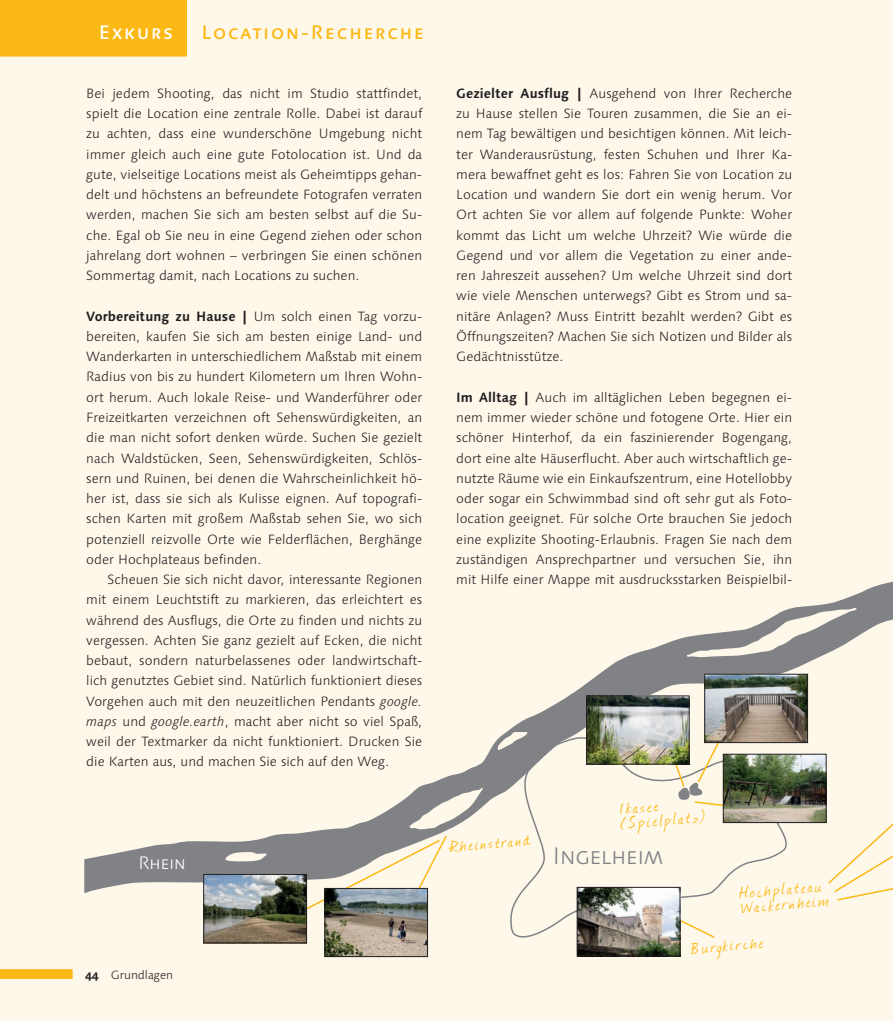
<style>
.page{position:relative;width:893px;height:1021px;background:#fff}
.page>*{position:absolute;margin:0;border:0;box-sizing:border-box;transform-origin:0 0}
.t1{font:300 24px "Linotype Syntax SC";color:#808285}
.t2{font:19.5px/15px "Journal";color:#fcb814}
.t3{font:500 19.5px "Linotype Syntax SC";letter-spacing:.1em;color:#fcb814}
.t4{font:500 19.5px "Linotype Syntax SC";letter-spacing:.1em;color:#fff}
.t5{font:300 18px "Linotype Syntax SC";color:#fff}
.t6{font:300 13.5px/20.2px "Linotype Syntax Os F";letter-spacing:.005em;color:#231f20;text-align:justify}
.t7{font:300 12px "Linotype Syntax";color:#231f20}
.s1{font-weight:700}
.s2{font-style:italic}
.s3{font-family:"Linotype Syntax Os F";font-weight:700}
</style>
<div class="page">
<div style="left:0;top:0;width:893px;height:1020px;background:#fef8eb"></div>
<svg style="left:0;top:969px;width:73px;height:9px"></svg>
<svg style="left:510px;top:894px;width:199px;height:49px"></svg>
<svg style="left:837px;top:894px;width:33px;height:7px"></svg>
<svg style="left:84px;top:581px;width:809px;height:313px"></svg>
<svg style="left:680px;top:911px;width:35px;height:28px"></svg>
<img style="left:588px;top:697px;width:99px;height:65px">
<div style="left:586px;top:695px;width:103px;height:69px;border:1px solid #231f20"></div>
<img style="left:327px;top:913px;width:99px;height:41px">
<div style="left:325px;top:888px;width:103px;height:68px;border:1px solid #231f20"></div>
<img style="left:205px;top:876px;width:100px;height:65px">
<div style="left:203px;top:874px;width:104px;height:69px;border:1px solid #231f20"></div>
<img style="left:725px;top:756px;width:99px;height:64px">
<div style="left:723px;top:754px;width:103px;height:68px;border:1px solid #231f20"></div>
<img style="left:706px;top:676px;width:100px;height:64px">
<div style="left:704px;top:674px;width:104px;height:68px;border:1px solid #231f20"></div>
<img style="left:577px;top:889px;width:103px;height:67px">
<div style="left:577px;top:887px;width:103px;height:68px;border:1px solid #231f20"></div>
<svg style="left:686px;top:606px;width:172px;height:51px"></svg>
<svg style="left:498px;top:730px;width:31px;height:21px"></svg>
<svg style="left:300px;top:786px;width:185px;height:127px"></svg>
<svg style="left:225px;top:850px;width:43px;height:12px"></svg>
<div style="left:0;top:0;width:187px;height:57px;background:#fcb814"></div>
<h2 class="t4" style="left:99px;top:20px;width:75px">Exkurs</h2>
<h2 class="t3" style="left:201px;top:20px;width:224px">Location-Recherche</h2>
<p class="t6" style="left:86px;top:83px;width:337px">Bei jedem Shooting, das nicht im Studio stattfindet, spielt die Location eine zentrale Rolle. Dabei ist darauf zu achten, dass eine wunderschöne Umgebung nicht immer gleich auch eine gute Fotolocation ist. Und da gute, vielseitige Locations meist als Geheimtipps gehan&shy;delt und höchstens an befreundete Fotografen verraten werden, machen Sie sich am besten selbst auf die Su&shy;che. Egal ob Sie neu in eine Gegend ziehen oder schon jahrelang dort wohnen – verbringen Sie einen schönen Sommertag damit, nach Locations zu suchen.</p>
<p class="t6" style="left:86px;top:306px;width:337px"><span class="s1">Vorbereitung zu Hause |</span> Um solch einen Tag vorzu&shy;bereiten, kaufen Sie sich am besten einige Land- und Wanderkarten in unterschiedlichem Maßstab mit einem Radius von bis zu hundert Kilometern um Ihren Wohn&shy;ort herum. Auch lokale Reise- und Wanderführer oder Freizeitkarten verzeichnen oft Sehenswürdigkeiten, an die man nicht sofort denken würde. Suchen Sie gezielt nach Waldstücken, Seen, Sehenswürdigkeiten, Schlös&shy;sern und Ruinen, bei denen die Wahrscheinlichkeit hö&shy;her ist, dass sie sich als Kulisse eignen. Auf topografi&shy;schen Karten mit großem Maßstab sehen Sie, wo sich potenziell reizvolle Orte wie Felderflächen, Berghänge oder Hochplateaus befinden.</p>
<p class="t6" style="left:86px;top:569px;width:337px;text-indent:21px">Scheuen Sie sich nicht davor, interessante Regionen mit einem Leuchtstift zu markieren, das erleichtert es während des Ausflugs, die Orte zu finden und nichts zu vergessen. Achten Sie ganz gezielt auf Ecken, die nicht bebaut, sondern naturbelassenes oder landwirtschaft&shy;lich genutztes Gebiet sind. Natürlich funktioniert dieses Vorgehen auch mit den neuzeitlichen Pendants <span class="s2">google. maps</span> und <span class="s2">google.earth</span>, macht aber nicht so viel Spaß, weil der Textmarker da nicht funktioniert. Drucken Sie die Karten aus, und machen Sie sich auf den Weg.</p>
<p class="t6" style="left:456px;top:83px;width:337px"><span class="s1">Gezielter Ausflug |</span> Ausgehend von Ihrer Recherche zu Hause stellen Sie Touren zusammen, die Sie an ei&shy;nem Tag bewältigen und besichtigen können. Mit leich&shy;ter Wanderausrüstung, festen Schuhen und Ihrer Ka&shy;mera bewaffnet geht es los: Fahren Sie von Location zu Location und wandern Sie dort ein wenig herum. Vor Ort achten Sie vor allem auf folgende Punkte: Woher kommt das Licht um welche Uhrzeit? Wie würde die Gegend und vor allem die Vegetation zu einer ande&shy;ren Jahreszeit aussehen? Um welche Uhrzeit sind dort wie viele Menschen unterwegs? Gibt es Strom und sa&shy;nitäre Anlagen? Muss Eintritt bezahlt werden? Gibt es Öffnungszeiten? Machen Sie sich Notizen und Bilder als Gedächtnisstütze.</p>
<p class="t6" style="left:456px;top:387px;width:337px"><span class="s1">Im Alltag |</span> Auch im alltäglichen Leben begegnen ei&shy;nem immer wieder schöne und fotogene Orte. Hier ein schöner Hinterhof, da ein faszinierender Bogengang, dort eine alte Häuserflucht. Aber auch wirtschaftlich ge&shy;nutzte Räume wie ein Einkaufszentrum, eine Hotellobby oder sogar ein Schwimmbad sind oft sehr gut als Foto&shy;location geeignet. Für solche Orte brauchen Sie jedoch eine explizite Shooting-Erlaubnis. Fragen Sie nach dem zuständigen Ansprechpartner und versuchen Sie, ihn mit Hilfe einer Mappe mit ausdrucksstarken Beispielbil-</p>
<h2 class="t2" style="left:618px;top:801px;width:87px;rotate:-5deg">Ikasee (Spielplatz)</h2>
<h2 class="t2" style="left:449px;top:838px;width:81px;rotate:-5deg">Rheinstrand</h2>
<h3 class="t5" style="left:139px;top:852px;width:49px">Rhein</h3>
<h1 class="t1" style="left:553px;top:841px;width:111px">Ingelheim</h1>
<h2 class="t2" style="left:739px;top:885px;width:90px;rotate:-5deg">Hochplateau<br>Wackernheim</h2>
<p class="t7" style="left:85px;top:967px;width:90px"><span class="s3">44</span> Grundlagen</p>
<h2 class="t2" style="left:690px;top:940px;width:74px;rotate:-5deg">Burgkirche</h2>
</div>
